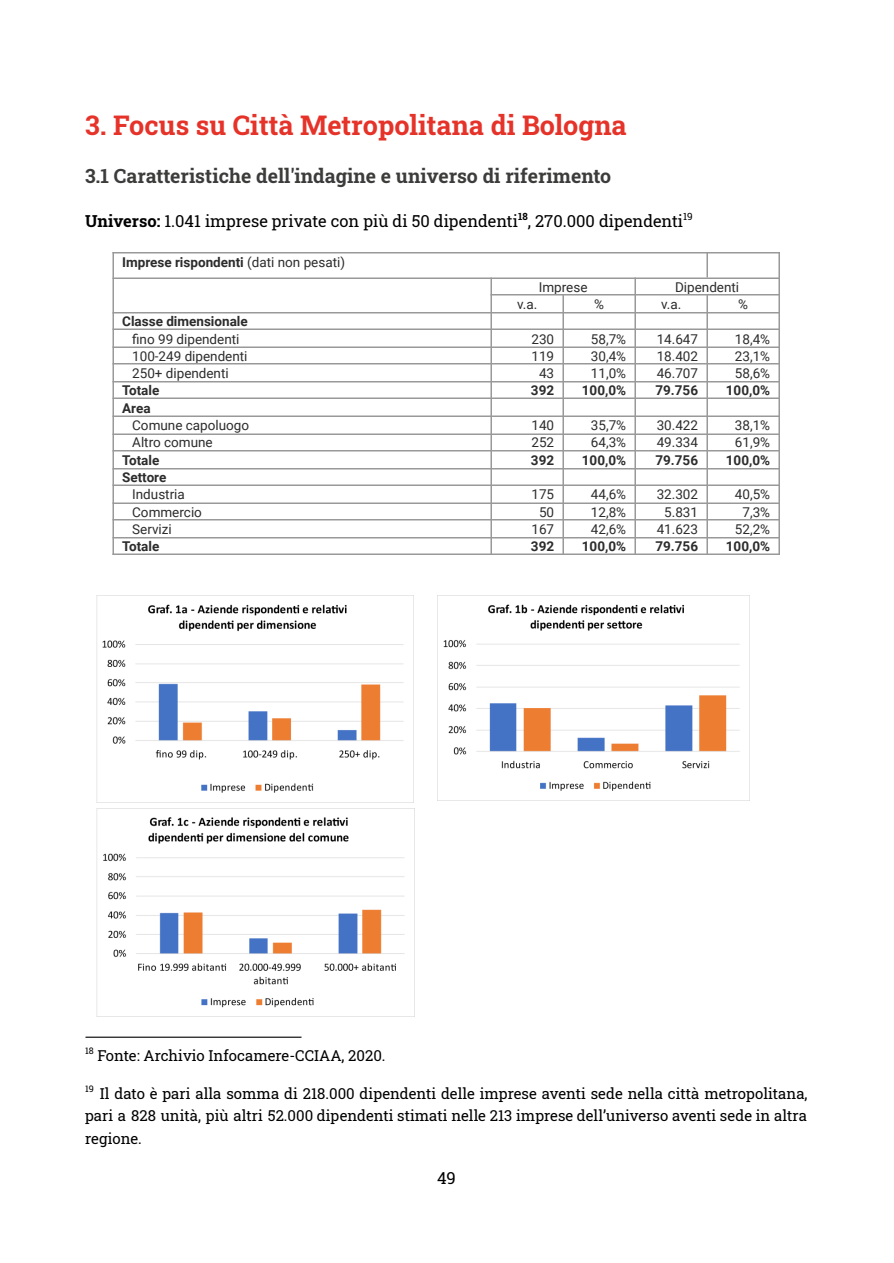
<style>
.page{position:relative;width:894px;height:1263px;background:#fff}
.page>*{position:absolute;margin:0;border:0;box-sizing:border-box;transform-origin:0 0}
.t1{font:700 27px "Roboto Slab";color:#e6332a}
.t2{font:700 19.5px "Roboto Slab";color:#3c3c3b}
.t3{font:16.5px "Roboto Slab";color:#000}
.t4{font:15px/22.8px "Roboto Slab";color:#000;text-align:justify}
.t5{font:13.5px "Roboto";color:#2c2c2c}
.t6{font:700 13.5px "Roboto";color:#2c2c2c}
.s1{font-weight:700}
.s2{font-weight:400}
</style>
<div class="page">
<hr style="left:86px;top:1037px;width:216px;height:1px;background:#000">
<hr style="left:113px;top:252px;width:1px;height:303px;background:#999">
<hr style="left:491px;top:278px;width:1px;height:277px;background:#999">
<hr style="left:563px;top:294px;width:1px;height:261px;background:#999">
<hr style="left:635px;top:278px;width:1px;height:277px;background:#999">
<svg style="left:707px;top:254px;width:1px;height:24px"></svg>
<hr style="left:707px;top:294px;width:1px;height:261px;background:#999">
<hr style="left:779px;top:252px;width:1px;height:303px;background:#999">
<hr style="left:113px;top:252px;width:667px;height:2px;background:#999">
<hr style="left:113px;top:278px;width:667px;height:1px;background:#999">
<hr style="left:490px;top:294px;width:290px;height:2px;background:#999">
<hr style="left:113px;top:312px;width:667px;height:2px;background:#999">
<hr style="left:113px;top:329px;width:667px;height:1px;background:#999">
<hr style="left:113px;top:347px;width:667px;height:1px;background:#999">
<hr style="left:113px;top:363px;width:667px;height:2px;background:#999">
<hr style="left:113px;top:381px;width:667px;height:2px;background:#999">
<hr style="left:113px;top:398px;width:667px;height:1px;background:#999">
<hr style="left:113px;top:416px;width:667px;height:1px;background:#999">
<hr style="left:113px;top:434px;width:667px;height:1px;background:#999">
<hr style="left:113px;top:450px;width:667px;height:2px;background:#999">
<hr style="left:113px;top:468px;width:667px;height:2px;background:#999">
<hr style="left:113px;top:485px;width:667px;height:1px;background:#999">
<hr style="left:113px;top:503px;width:667px;height:1px;background:#999">
<hr style="left:113px;top:519px;width:667px;height:2px;background:#999">
<hr style="left:113px;top:537px;width:667px;height:2px;background:#999">
<hr style="left:113px;top:554px;width:667px;height:1px;background:#999">
<img style="left:96px;top:596px;width:318px;height:207px">
<img style="left:96px;top:809px;width:319px;height:208px">
<img style="left:437px;top:596px;width:313px;height:205px">
<h1 class="t1" style="left:85px;top:106px;width:543px">3. Focus su Città Metropolitana di Bologna</h1>
<h2 class="t2" style="left:85px;top:162px;width:528px">3.1 Caratteristiche dell'indagine e universo di riferimento</h2>
<p class="t3" style="left:85px;top:210px;width:609px"><span class="s1">Universo:</span> 1.041 imprese private con più di 50 dipendenti<sup>18</sup>, 270.000 dipendenti<sup>19</sup></p>
<p class="t6" style="left:122px;top:254px;width:224px">Imprese rispondenti <span class="s2">(dati non pesati)</span></p>
<p class="t5" style="left:539px;top:279px;width:50px">Imprese</p>
<p class="t5" style="left:675px;top:279px;width:66px">Dipendenti</p>
<p class="t5" style="left:517px;top:296px;width:22px">v.a.</p>
<p class="t5" style="left:594px;top:296px;width:11px">%</p>
<p class="t5" style="left:661px;top:296px;width:22px">v.a.</p>
<p class="t5" style="left:738px;top:296px;width:11px">%</p>
<p class="t6" style="left:122px;top:314px;width:127px">Classe dimensionale</p>
<p class="t5" style="left:132px;top:331px;width:109px">fi no 99 dipendenti</p>
<p class="t5" style="left:531px;top:331px;width:24px">230</p>
<p class="t5" style="left:591px;top:331px;width:37px">58,7%</p>
<p class="t5" style="left:657px;top:331px;width:43px">14.647</p>
<p class="t5" style="left:735px;top:331px;width:37px">18,4%</p>
<p class="t5" style="left:132px;top:348px;width:117px">100-249 dipendenti</p>
<p class="t5" style="left:531px;top:348px;width:24px">119</p>
<p class="t5" style="left:591px;top:348px;width:37px">30,4%</p>
<p class="t5" style="left:657px;top:348px;width:43px">18.402</p>
<p class="t5" style="left:735px;top:348px;width:37px">23,1%</p>
<p class="t5" style="left:132px;top:366px;width:98px">250+ dipendenti</p>
<p class="t5" style="left:539px;top:366px;width:17px">43</p>
<p class="t5" style="left:591px;top:366px;width:37px">11,0%</p>
<p class="t5" style="left:657px;top:366px;width:43px">46.707</p>
<p class="t5" style="left:735px;top:366px;width:37px">58,6%</p>
<p class="t6" style="left:122px;top:383px;width:39px">Totale</p>
<p class="t6" style="left:531px;top:383px;width:25px">392</p>
<p class="t6" style="left:582px;top:383px;width:46px">100,0%</p>
<p class="t6" style="left:656px;top:383px;width:44px">79.756</p>
<p class="t6" style="left:726px;top:383px;width:46px">100,0%</p>
<p class="t6" style="left:122px;top:400px;width:30px">Area</p>
<p class="t5" style="left:132px;top:418px;width:118px">Comune capoluogo</p>
<p class="t5" style="left:531px;top:418px;width:24px">140</p>
<p class="t5" style="left:591px;top:418px;width:37px">35,7%</p>
<p class="t5" style="left:657px;top:418px;width:43px">30.422</p>
<p class="t5" style="left:735px;top:418px;width:37px">38,1%</p>
<p class="t5" style="left:132px;top:435px;width:82px">Altro comune</p>
<p class="t5" style="left:531px;top:435px;width:24px">252</p>
<p class="t5" style="left:591px;top:435px;width:37px">64,3%</p>
<p class="t5" style="left:657px;top:435px;width:43px">49.334</p>
<p class="t5" style="left:735px;top:435px;width:37px">61,9%</p>
<p class="t6" style="left:122px;top:452px;width:39px">Totale</p>
<p class="t6" style="left:531px;top:452px;width:25px">392</p>
<p class="t6" style="left:582px;top:452px;width:46px">100,0%</p>
<p class="t6" style="left:656px;top:452px;width:44px">79.756</p>
<p class="t6" style="left:726px;top:452px;width:46px">100,0%</p>
<p class="t6" style="left:122px;top:470px;width:46px">Settore</p>
<p class="t5" style="left:132px;top:487px;width:54px">Industria</p>
<p class="t5" style="left:531px;top:487px;width:24px">175</p>
<p class="t5" style="left:591px;top:487px;width:37px">44,6%</p>
<p class="t5" style="left:657px;top:487px;width:43px">32.302</p>
<p class="t5" style="left:735px;top:487px;width:37px">40,5%</p>
<p class="t5" style="left:132px;top:504px;width:71px">Commercio</p>
<p class="t5" style="left:539px;top:504px;width:17px">50</p>
<p class="t5" style="left:591px;top:504px;width:37px">12,8%</p>
<p class="t5" style="left:664px;top:504px;width:35px">5.831</p>
<p class="t5" style="left:742px;top:504px;width:29px">7,3%</p>
<p class="t5" style="left:132px;top:522px;width:41px">Servizi</p>
<p class="t5" style="left:531px;top:522px;width:24px">167</p>
<p class="t5" style="left:591px;top:522px;width:37px">42,6%</p>
<p class="t5" style="left:657px;top:522px;width:43px">41.623</p>
<p class="t5" style="left:735px;top:522px;width:37px">52,2%</p>
<p class="t6" style="left:122px;top:539px;width:39px">Totale</p>
<p class="t6" style="left:531px;top:539px;width:25px">392</p>
<p class="t6" style="left:582px;top:539px;width:46px">100,0%</p>
<p class="t6" style="left:656px;top:539px;width:44px">79.756</p>
<p class="t6" style="left:726px;top:539px;width:46px">100,0%</p>
<p class="t4" style="left:85px;top:1044px;width:302px"><sup>18</sup> Fonte: Archivio Infocamere-CCIAA, 2020.</p>
<p class="t4" style="left:85px;top:1081px;width:724px"><sup>19</sup> Il dato è pari alla somma di 218.000 dipendenti delle imprese aventi sede nella città metropolitana, pari a 828 unità, più altri 52.000 dipendenti stimati nelle 213 imprese dell’universo aventi sede in altra regione.</p>
<p class="t3" style="left:437px;top:1167px;width:20px">49</p>
</div>
